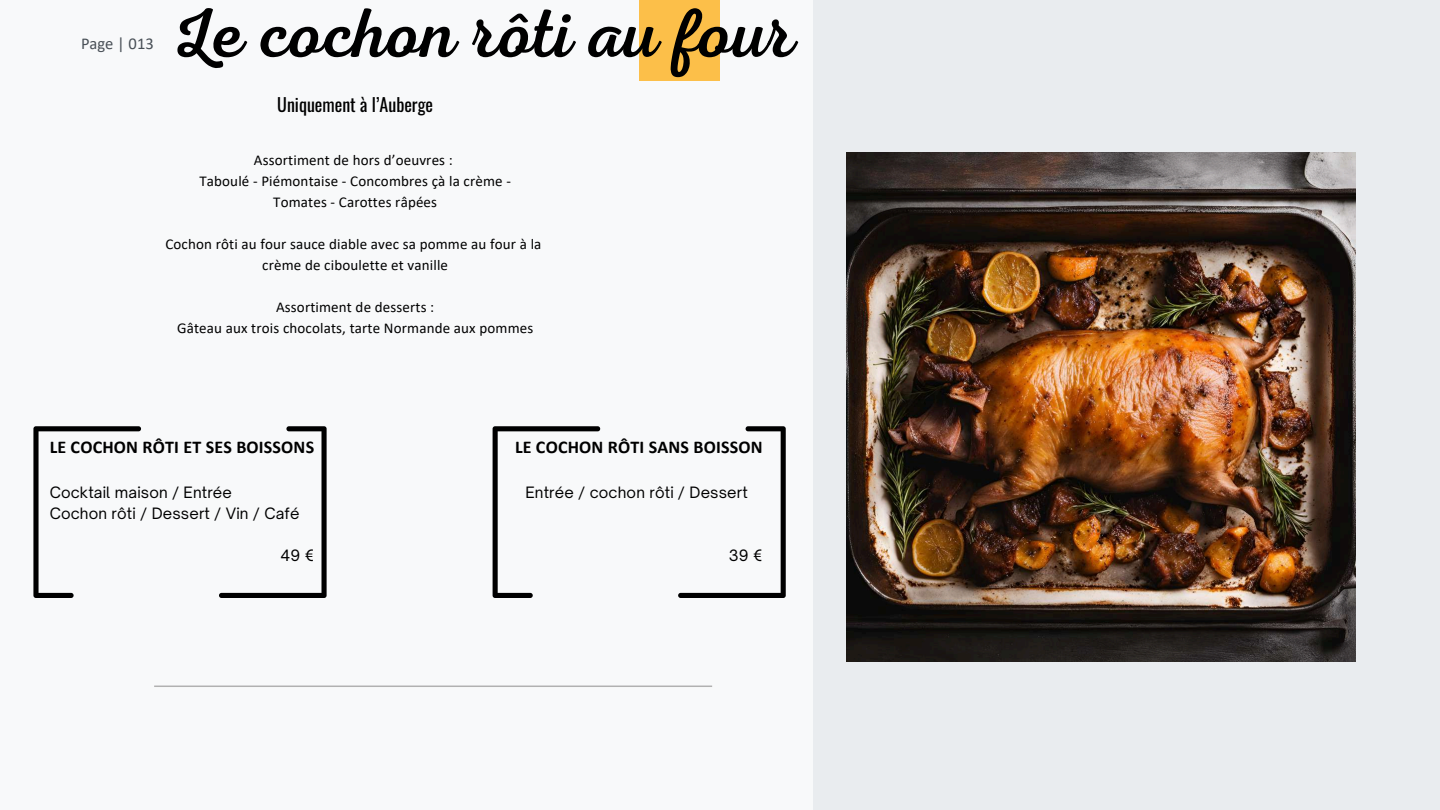
<style>
.page{position:relative;width:1440px;height:810px;background:#f8f9fa}
.page>*{position:absolute;margin:0;border:0;box-sizing:border-box;transform-origin:0 0}
.t1{font:70px "Nexa Script";color:#000}
.t2{font:700 18px "Calibri";letter-spacing:.01em;color:#000}
.t3{font:18px "Oswald";color:#000}
.t4{font:16.6px "Calibri";color:#495057}
.t5{font:15px/21px "Calibri";letter-spacing:.01em;color:#000;text-align:center}
.t6{font:15px/21px "Open Sauce One";letter-spacing:.01em;color:#000}
</style>
<div class="page">
<div style="left:814px;top:0;width:626px;height:810px;background:#e9ecef"></div>
<hr style="left:154px;top:686px;width:558px;height:1px;background:#b1b1b1">
<div style="left:639px;top:0;width:81px;height:81px;background:#fcbf49"></div>
<img style="left:847px;top:153px;width:508px;height:508px">
<svg style="left:33px;top:426px;width:294px;height:172px"></svg>
<svg style="left:493px;top:426px;width:293px;height:172px"></svg>
<p class="t4" style="left:81px;top:36px;width:74px">Page | 013</p>
<h1 class="t1" style="left:171px;top:-7px;width:625px">Le cochon rôti au four</h1>
<p class="t3" style="left:277px;top:90px;width:157px">Uniquement à l’Auberge</p>
<p class="t5" style="left:199px;top:151px;width:313px">Assortiment de hors d’oeuvres :<br>Taboulé - Piémontaise - Concombres çà la crème -<br>Tomates - Carottes râpées</p>
<p class="t5" style="left:165px;top:235px;width:378px">Cochon rôti au four sauce diable avec sa pomme au four à la crème de ciboulette et vanille</p>
<p class="t5" style="left:177px;top:298px;width:358px">Assortiment de desserts :<br>Gâteau aux trois chocolats, tarte Normande aux pommes</p>
<p class="t2" style="left:50px;top:440px;width:266px">LE COCHON RÔTI ET SES BOISSONS</p>
<p class="t6" style="left:50px;top:482px;width:251px">Cocktail maison / Entrée<br>Cochon rôti / Dessert / Vin / Café</p>
<p class="t6" style="left:281px;top:545px;width:35px">49 €</p>
<p class="t2" style="left:515px;top:440px;width:249px">LE COCHON RÔTI SANS BOISSON</p>
<p class="t6" style="left:526px;top:482px;width:224px">Entrée / cochon rôti / Dessert</p>
<p class="t6" style="left:729px;top:545px;width:35px">39 €</p>
</div>
